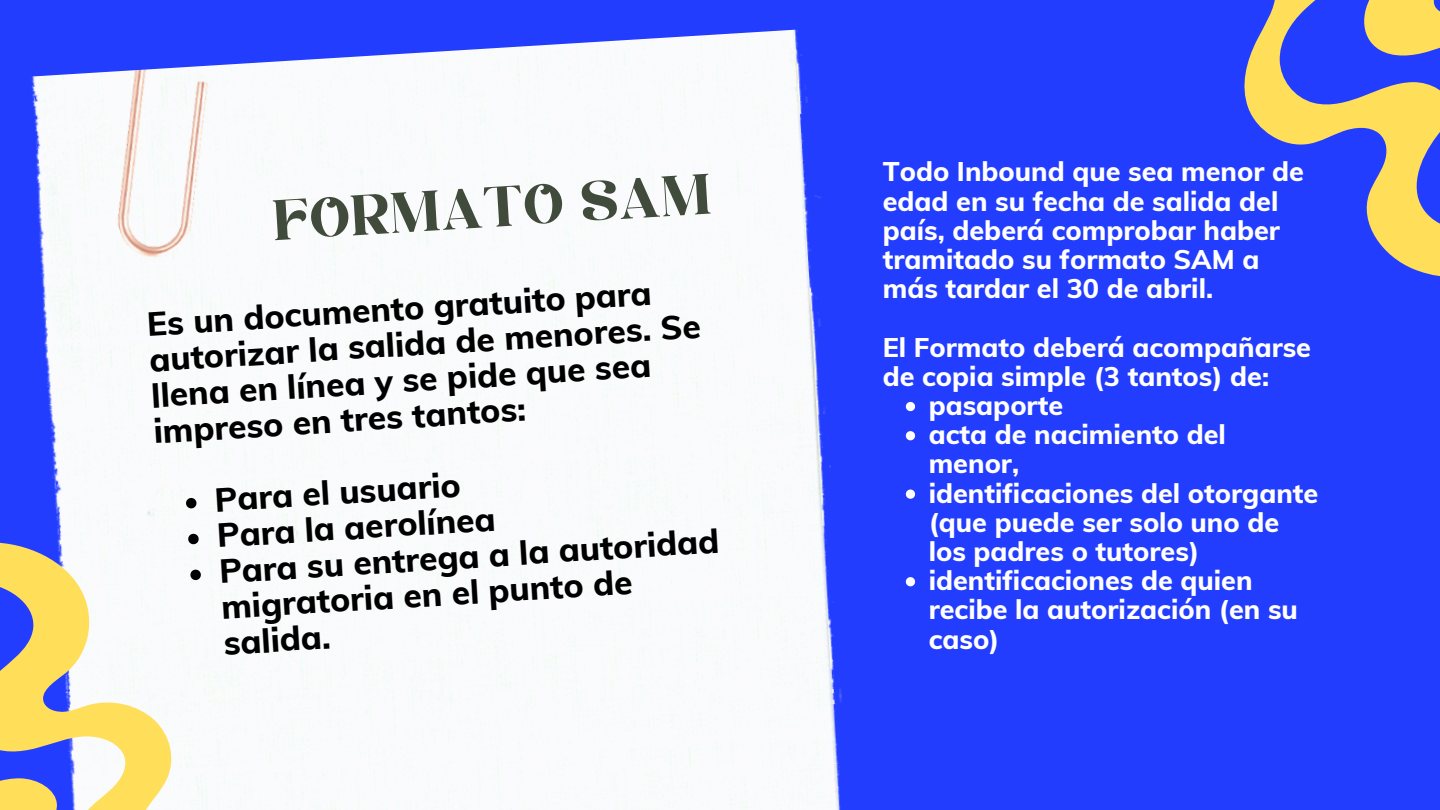
<style>
.page{position:relative;width:1440px;height:810px;background:#233dff}
.page>*{position:absolute;margin:0;border:0;box-sizing:border-box;transform-origin:0 0}
.t1{font:57px "Kelin Eator";color:#414b3b}
.t2{font:800 33.4px/35.7px "Muli";color:#000}
.t3{font:800 27px/29.2px "Muli";color:#fff}
</style>
<div class="page">
<img style="left:32px;top:29px;width:810px;height:781px">
<svg style="left:186px;top:498px;width:11px;height:11px"></svg>
<svg style="left:188px;top:533px;width:11px;height:4px"></svg>
<svg style="left:1244px;top:0;width:196px;height:276px"></svg>
<svg style="left:0;top:537px;width:235px;height:273px;fill:#fafbfc"></svg>
<svg style="left:0;top:608px;width:166px;height:202px"></svg>
<svg style="left:906px;top:402px;width:9px;height:9px"></svg>
<svg style="left:906px;top:431px;width:9px;height:9px"></svg>
<svg style="left:906px;top:490px;width:9px;height:9px"></svg>
<svg style="left:906px;top:577px;width:9px;height:9px"></svg>
<p class="t1" style="left:272px;top:199px;width:441px;rotate:-4deg">FORMATO SAM</p>
<p class="t2" style="left:145px;top:308px;width:555px;rotate:-4deg">Es un documento gratuito para autorizar la salida de menores. Se llena en línea y se pide que sea impreso en tres tantos:</p>
<p class="t2" style="left:214px;top:482px;width:248px;rotate:-4deg">Para el usuario</p>
<p class="t2" style="left:216px;top:518px;width:280px;rotate:-4deg">Para la aerolínea</p>
<p class="t2" style="left:217px;top:555px;width:503px;line-height:35.1px;rotate:-4deg">Para su entrega a la autoridad migratoria en el punto de salida.</p>
<p class="t3" style="left:883px;top:157px;width:423px">Todo Inbound que sea menor de edad en su fecha de salida del país, deberá comprobar haber tramitado su formato SAM a más tardar el 30 de abril.</p>
<p class="t3" style="left:883px;top:332px;width:430px">El Formato deberá acompañarse de copia simple (3 tantos) de:</p>
<p class="t3" style="left:929px;top:390px;width:136px">pasaporte</p>
<p class="t3" style="left:929px;top:419px;width:299px">acta de nacimiento del menor,</p>
<p class="t3" style="left:929px;top:478px;width:391px">identificaciones del otorgante (que puede ser solo uno de los padres o tutores)</p>
<p class="t3" style="left:929px;top:565px;width:371px">identificaciones de quien recibe la autorización (en su caso)</p>
</div>
